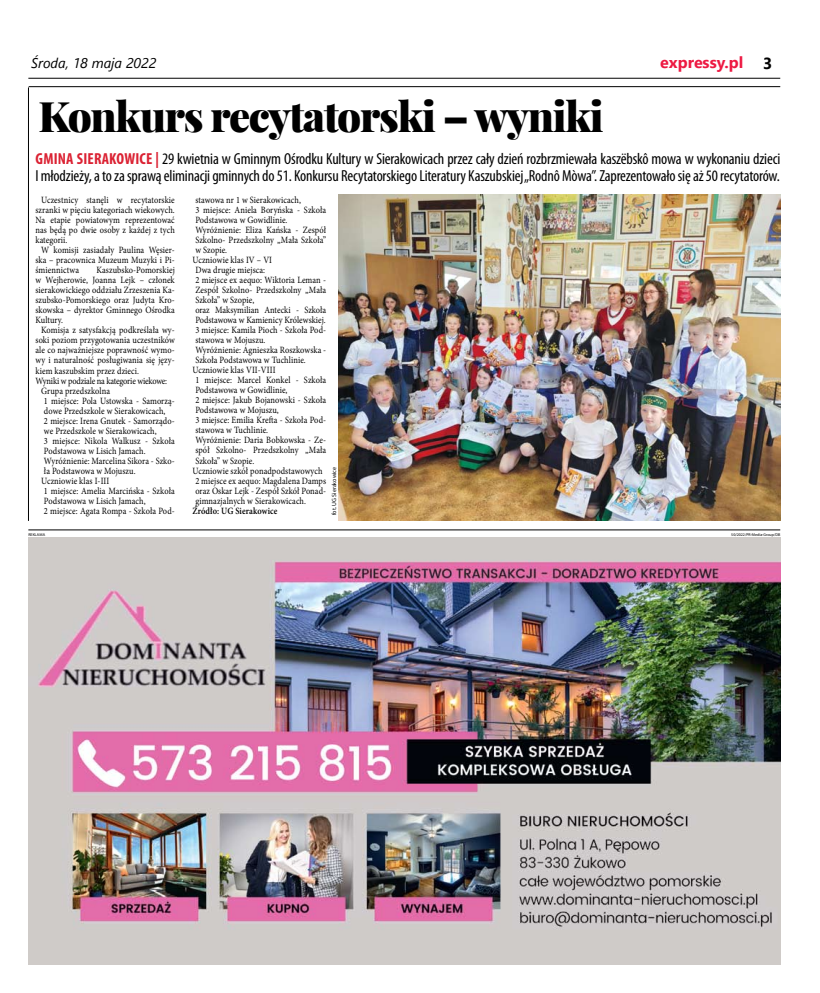
<style>
.page{position:relative;width:820px;height:993px;background:#fff}
.page>*{position:absolute;margin:0;border:0;box-sizing:border-box;transform-origin:0 0}
.t1{font:900 42px "Playfair Display";letter-spacing:-.03em;color:#000}
.t2{font:condensed 16px/17px "Myriad Pro";letter-spacing:-.01em;color:#000}
.t3{font:700 16px "Segoe UI";color:#ed1942}
.t4{font:italic 14px "Segoe UI";color:#000}
.t5{font:9.6px/10px "Minion Pro";letter-spacing:.01em;color:#000;scale:.87 1}
.t6{font:9.6px "Minion Pro";letter-spacing:-.02em;color:#000;scale:.87 1}
.t7{font:600 9.6px "Minion Pro";letter-spacing:.01em;color:#000;scale:.87 1}
.t8{font:6px "Myriad Pro";color:#000}
.t9{font:4px "Myriad Pro";color:#000}
.s1{color:#000}
.s2{font-weight:700;color:#db2233}
</style>
<div class="page">
<hr style="left:28px;top:78px;width:752px;height:1px;background:#000">
<hr style="left:29px;top:86px;width:751px;height:1px;background:#000">
<hr style="left:28px;top:87px;width:1px;height:433px;background:#000">
<img style="left:338px;top:194px;width:442px;height:326px">
<img style="left:28px;top:537px;width:752px;height:427px">
<hr style="left:28px;top:529px;width:752px;height:1px;background:#000">
<h3 class="t4" style="left:31px;top:50px;width:126px">Środa, 18 maja 2022</h3>
<h2 class="t3" style="left:660px;top:48px;width:113px">expressy.pl <span class="s1">3</span></h2>
<h1 class="t1" style="left:38px;top:89px;width:566px">Konkurs recytatorski – wyniki</h1>
<p class="t2" style="left:35px;top:150px;width:746px"><span class="s2">GMINA SIERAKOWI CE |</span> 29 kwietnia w Gminnym Ośrodku Kultury w Sierakowicach przez cały dzień rozbrzmiewała kaszëbskô mowa w wykonaniu dzieci<br>Imłodzieży, ato za sprawą eliminacji gminnych do 51. Konkursu Recytatorskiego Literatury Kaszubskiej „Rodnô Mòwa”. Zaprezentowało się aż 50 recytatorów.</p>
<p class="t5" style="left:41px;top:195px;width:155px">Uczestnicy stanęli w recytatorskie</p>
<p class="t5" style="left:35px;top:205px;width:162px">szranki w pięciu kategoriach wiekowych.</p>
<p class="t5" style="left:35px;top:215px;width:162px">Na etapie powiatowym reprezentować</p>
<p class="t5" style="left:35px;top:225px;width:162px">nas będą po dwie osoby z każdej z tych</p>
<p class="t5" style="left:35px;top:235px;width:38px">kategorii.</p>
<p class="t5" style="left:41px;top:245px;width:155px">W komisji zasiadały Paulina Węsier-</p>
<p class="t5" style="left:35px;top:255px;width:162px">ska – pracownica Muzeum Muzyki i Pi-</p>
<p class="t5" style="left:35px;top:265px;width:51px">śmiennictwa</p>
<p class="t5" style="left:97px;top:265px;width:91px">Kaszubsko-Pomorskiej</p>
<p class="t5" style="left:35px;top:275px;width:162px">w Wejherowie, Joanna Lejk – członek</p>
<p class="t5" style="left:35px;top:285px;width:162px">sierakowickiego oddziału Zrzeszenia Ka-</p>
<p class="t5" style="left:35px;top:295px;width:162px">szubsko-Pomorskiego oraz Judyta Kro-</p>
<p class="t5" style="left:35px;top:305px;width:162px">skowska – dyrektor Gminnego Ośrodka</p>
<p class="t5" style="left:35px;top:315px;width:33px">Kultury.</p>
<p class="t5" style="left:41px;top:325px;width:155px">Komisja z satysfakcją podkreślała wy-</p>
<p class="t5" style="left:35px;top:335px;width:162px">soki poziom przygotowania uczestników</p>
<p class="t5" style="left:35px;top:345px;width:162px">ale co najważniejsze poprawność wymo-</p>
<p class="t5" style="left:35px;top:355px;width:162px">wy i naturalność posługiwania się języ-</p>
<p class="t5" style="left:35px;top:365px;width:121px">kiem kaszubskim przez dzieci.</p>
<p class="t6" style="left:35px;top:374px;width:153px">Wyniki w podziale na kategorie wiekowe:</p>
<p class="t5" style="left:41px;top:385px;width:81px">Grupa przedszkolna</p>
<p class="t5" style="left:44px;top:395px;width:152px">1 miejsce: Pola Ustowska - Samorzą-</p>
<p class="t5" style="left:44px;top:405px;width:141px">dowe Przedszkole w Sierakowicach,</p>
<p class="t5" style="left:44px;top:415px;width:152px">2 miejsce: Irena Gnutek - Samorządo-</p>
<p class="t5" style="left:44px;top:425px;width:131px">we Przedszkole w Sierakowicach,</p>
<p class="t5" style="left:44px;top:435px;width:152px">3 miejsce: Nikola Walkusz - Szkoła</p>
<p class="t5" style="left:44px;top:445px;width:118px">Podstawowa w Lisich Jamach.</p>
<p class="t5" style="left:44px;top:455px;width:152px">Wyróżnienie: Marcelina Sikora - Szko-</p>
<p class="t5" style="left:44px;top:465px;width:107px">ła Podstawowa w Mojuszu.</p>
<p class="t5" style="left:41px;top:475px;width:80px">Uczniowie klas I-III</p>
<p class="t5" style="left:44px;top:485px;width:152px">1 miejsce: Amelia Marcińska - Szkoła</p>
<p class="t5" style="left:44px;top:495px;width:118px">Podstawowa w Lisich Jamach,</p>
<p class="t5" style="left:44px;top:505px;width:152px">2 miejsce: Agata Rompa - Szkoła Pod-</p>
<p class="t5" style="left:192px;top:195px;width:155px">stawowa nr 1 w Sierakowicach,<br>3 miejsce: Aniela Boryńska - Szkoła<br>Podstawowa w Gowidlinie.<br>Wyróżnienie: Eliza Kańska - Zespół<br>Szkolno- Przedszkolny „Mała Szkoła” w Szopie.<br>Uczniowie klas IV – VI<br>Dwa drugie miejsca:<br>2 miejsce ex aequo: Wiktoria Leman -<br>Zespół Szkolno- Przedszkolny „Mała<br>Szkoła” w Szopie,<br>oraz Maksymilian Antecki - Szkoła<br>Podstawowa w Kamienicy Królewskiej.<br>3 miejsce: Kamila Pioch - Szkoła Pod&shy;stawowa w Mojuszu.<br>Wyróżnienie: Agnieszka Roszkowska -<br>Szkoła Podstawowa w Tuchlinie.<br>Uczniowie klas VII-VIII<br>1 miejsce: Marcel Konkel - Szkoła<br>Podstawowa w Gowidlinie,<br>2 miejsce: Jakub Bojanowski - Szkoła<br>Podstawowa w Mojuszu,<br>3 miejsce: Emilia Krefta - Szkoła Pod&shy;stawowa w Tuchlinie.<br>Wyróżnienie: Daria Bobkowska - Ze&shy;spół Szkolno- Przedszkolny „Mała<br>Szkoła” w Szopie.<br>Uczniowie szkół ponadpodstawowych<br>2 miejsce ex aequo: Magdalena Damps oraz Oskar Lejk - Zespół Szkół Ponad&shy;gimnazjalnych w Sierakowicach.</p>
<p class="t7" style="left:192px;top:503px;width:99px">Źródło: UG Sierakowice</p>
<p class="t8" style="left:330px;top:515px;width:50px;rotate:-90deg">fot. UG Sierakowice</p>
<p class="t9" style="left:28px;top:531px;width:18px">Reklama</p>
<p class="t9" style="left:731px;top:531px;width:50px">50/2022/PR-Media-Group/DB</p>
</div>
